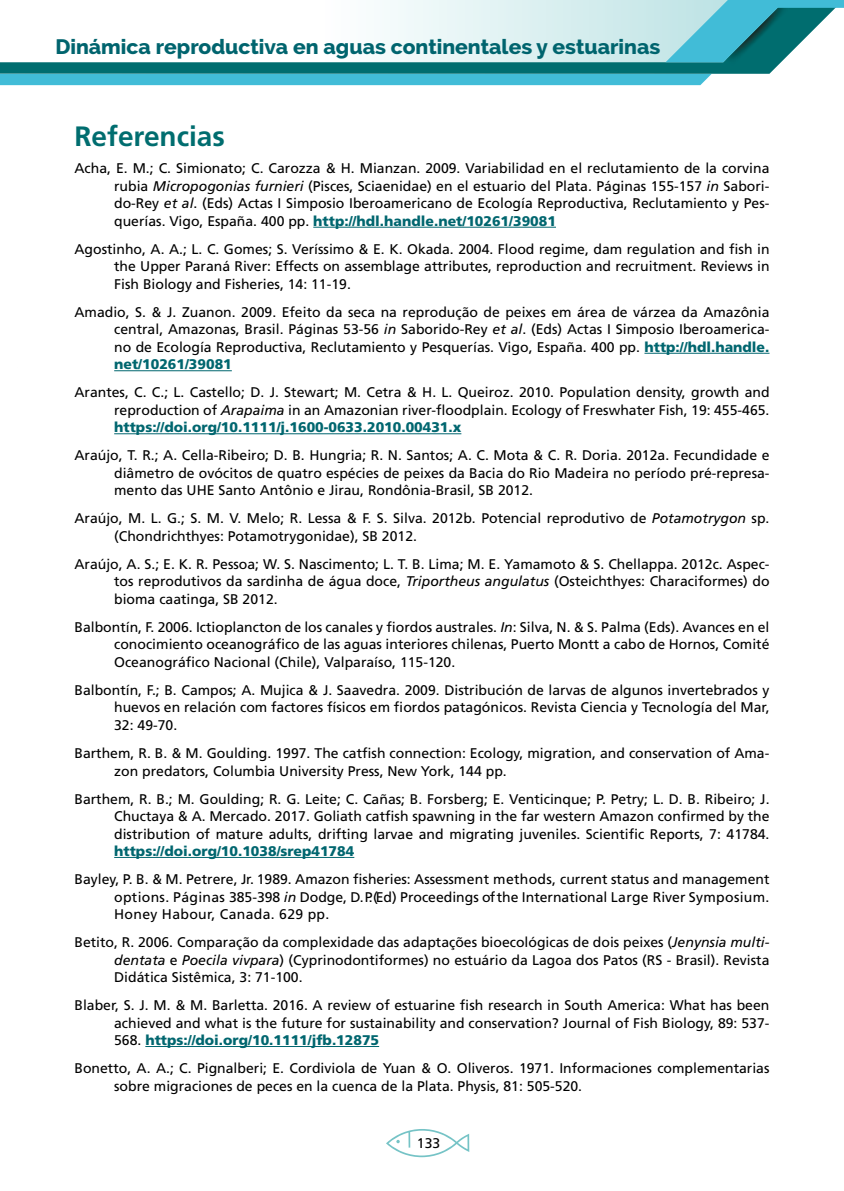
<style>
.page{position:relative;width:844px;height:1191px;background:#fff}
.page>*{position:absolute;margin:0;border:0;box-sizing:border-box;transform-origin:0 0}
.t1{font:700 28px "Frutiger";color:#006d6f}
.t2{font:800 21px "Raleway";color:#00646e}
.t3{font:14px/17.5px "Frutiger";color:#000;text-align:justify}
.t4{font:900 14px "Frutiger";color:#00666f}
.s1{font-style:italic}
.s2{font-weight:900;color:#00666f}
</style>
<div class="page">
<div style="left:0;top:74px;width:711px;height:11px;background:#41bcd7"></div>
<svg style="left:0;top:62px;width:776px;height:12px;background:#0a7375"></svg>
<svg style="left:285px;top:0;width:558px;height:67px"></svg>
<svg style="left:386px;top:1129px;width:83px;height:28px"></svg>
<hr style="left:313px;top:227px;width:243px;height:1px;background:#00666f">
<hr style="left:644px;top:353px;width:125px;height:1px;background:#00666f">
<hr style="left:114px;top:370px;width:118px;height:1px;background:#00666f">
<hr style="left:114px;top:433px;width:347px;height:1px;background:#00666f">
<hr style="left:114px;top:857px;width:240px;height:1px;background:#00666f">
<hr style="left:145px;top:1046px;width:234px;height:1px;background:#00666f">
<h2 class="t2" style="left:55px;top:35px;width:606px">Dinámica reproductiva en aguas continentales y estuarinas</h2>
<h1 class="t1" style="left:74px;top:120px;width:152px">Referencias</h1>
<p class="t3" style="left:114px;top:159px;width:656px;text-indent:-40px">Acha, E. M.; C. Simionato; C. Carozza &amp; H. Mianzan. 2009. Variabilidad en el reclutamiento de la corvina rubia <span class="s1">Micropogonias furnieri</span> (Pisces, Sciaenidae) en el estuario del Plata. Páginas 155-157 <span class="s1">in</span> Sabori&shy;do-Rey <span class="s1">et al</span>. (Eds) Actas I Simposio Iberoamericano de Ecología Reproductiva, Reclutamiento y Pes&shy;querías. Vigo, España. 400 pp. <span class="s2">http://hdl.handle.net/10261/39081</span></p>
<p class="t3" style="left:114px;top:240px;width:656px;text-indent:-40px">Agostinho, A. A.; L. C. Gomes; S. Veríssimo &amp; E. K. Okada. 2004. Flood regime, dam regulation and fish in the Upper Paraná River: Effects on assemblage attributes, reproduction and recruitment. Reviews in Fish Biology and Fisheries, 14: 11-19.</p>
<p class="t3" style="left:114px;top:303px;width:656px;text-indent:-40px">Amadio, S. &amp; J. Zuanon. 2009. Efeito da seca na reprodução de peixes em área de várzea da Amazônia central, Amazonas, Brasil. Páginas 53-56 <span class="s1">in</span> Saborido-Rey <span class="s1">et al</span>. (Eds) Actas I Simposio Iberoamerica&shy;no de Ecología Reproductiva, Reclutamiento y Pesquerías. Vigo, España. 400 pp. <span class="s2">http://hdl.handle. net/10261/39081</span></p>
<p class="t3" style="left:114px;top:383px;width:656px;text-indent:-40px">Arantes, C. C.; L. Castello; D. J. Stewart; M. Cetra &amp; H. L. Queiroz. 2010. Population density, growth and reproduction of <span class="s1">Arapaima</span> in an Amazonian river-floodplain. Ecology of Freswhater Fish, 19: 455-465. <span class="s2">https://doi.org/10.1111/j.1600-0633.2010.00431.x</span></p>
<p class="t3" style="left:114px;top:446px;width:656px;text-indent:-40px">Araújo, T. R.; A. Cella-Ribeiro; D. B. Hungria; R. N. Santos; A. C. Mota &amp; C. R. Doria. 2012a. Fecundidade e diâmetro de ovócitos de quatro espécies de peixes da Bacia do Rio Madeira no período pré-represa&shy;mento das UHE Santo Antônio e Jirau, Rondônia-Brasil, SB 2012.</p>
<p class="t3" style="left:114px;top:509px;width:656px;text-indent:-40px">Araújo, M. L. G.; S. M. V. Melo; R. Lessa &amp; F. S. Silva. 2012b. Potencial reprodutivo de <span class="s1">Potamotrygon</span> sp. (Chondrichthyes: Potamotrygonidae), SB 2012.</p>
<p class="t3" style="left:114px;top:555px;width:656px;text-indent:-40px">Araújo, A. S.; E. K. R. Pessoa; W. S. Nascimento; L. T. B. Lima; M. E. Yamamoto &amp; S. Chellappa. 2012c. Aspec&shy;tos reprodutivos da sardinha de água doce, <span class="s1">Triportheus angulatus</span> (Osteichthyes: Characiformes) do bioma caatinga, SB 2012.</p>
<p class="t3" style="left:114px;top:618px;width:656px;text-indent:-40px">Balbontín, F. 2006. Ictioplancton de los canales y fiordos australes. <span class="s1">In</span>: Silva, N. &amp; S. Palma (Eds). Avances en el conocimiento oceanográfico de las aguas interiores chilenas, Puerto Montt a cabo de Hornos, Comité Oceanográfico Nacional (Chile), Valparaíso, 115-120.</p>
<p class="t3" style="left:114px;top:681px;width:656px;text-indent:-40px">Balbontín, F.; B. Campos; A. Mujica &amp; J. Saavedra. 2009. Distribución de larvas de algunos invertebrados y huevos en relación com factores físicos em fiordos patagónicos. Revista Ciencia y Tecnología del Mar, 32: 49-70.</p>
<p class="t3" style="left:114px;top:744px;width:656px;text-indent:-40px">Barthem, R. B. &amp; M. Goulding. 1997. The catfish connection: Ecology, migration, and conservation of Ama&shy;zon predators, Columbia University Press, New York, 144 pp.</p>
<p class="t3" style="left:114px;top:789px;width:656px;text-indent:-40px">Barthem, R. B.; M. Goulding; R. G. Leite; C. Cañas; B. Forsberg; E. Venticinque; P. Petry; L. D. B. Ribeiro; J.<br>Chuctaya &amp; A. Mercado. 2017. Goliath catfish spawning in the far western Amazon confirmed by the distribution of mature adults, drifting larvae and migrating juveniles. Scientific Reports, 7: 41784.</p>
<p class="t4" style="left:114px;top:842px;width:241px">https://doi.org/10.1038/srep41784</p>
<p class="t3" style="left:114px;top:870px;width:656px;text-indent:-40px">Bayley, P. B. &amp; M. Petrere, Jr. 1989. Amazon fisheries: Assessment methods, current status and management options. Páginas 385-398 <span class="s1">in</span> Dodge, D. P.(Ed) Proceedings of the International Large River Symposium.<br>Honey Habour, Canada. 629 pp.</p>
<p class="t3" style="left:114px;top:933px;width:656px;text-indent:-40px">Betito, R. 2006. Comparação da complexidade das adaptações bioecológicas de dois peixes (<span class="s1">Jenynsia multi&shy;dentata</span> e <span class="s1">Poecila vivpara</span>) (Cyprinodontiformes) no estuário da Lagoa dos Patos (RS - Brasil). Revista Didática Sistêmica, 3: 71-100.</p>
<p class="t3" style="left:114px;top:996px;width:656px;text-indent:-40px">Blaber, S. J. M. &amp; M. Barletta. 2016. A review of estuarine fish research in South America: What has been achieved and what is the future for sustainability and conservation? Journal of Fish Biology, 89: 537- 568. <span class="s2">https://doi.org/10.1111/jfb.12875</span></p>
<p class="t3" style="left:114px;top:1059px;width:656px;text-indent:-40px">Bonetto, A. A.; C. Pignalberi; E. Cordiviola de Yuan &amp; O. Oliveros. 1971. Informaciones complementarias sobre migraciones de peces en la cuenca de la Plata. Physis, 81: 505-520.</p>
<p class="t3" style="left:417px;top:1133px;width:25px">133</p>
</div>
